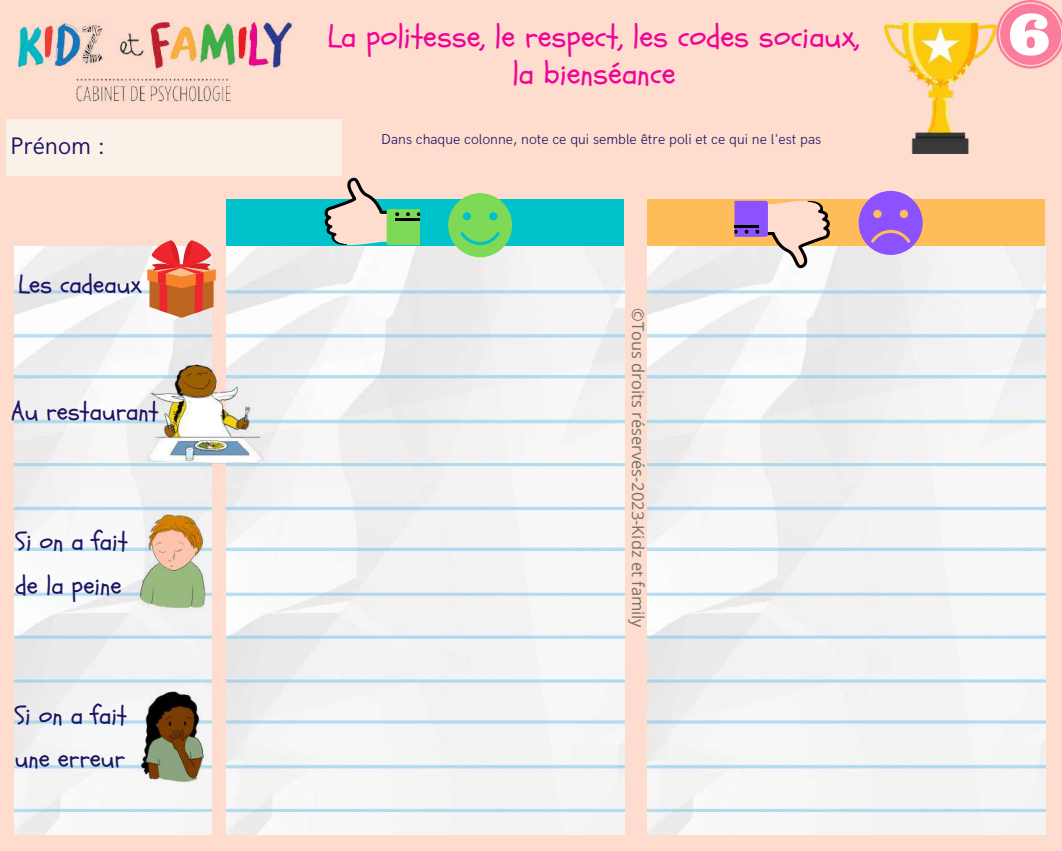
<style>
.page{position:relative;width:1062px;height:851px;background:#fff}
.page>*{position:absolute;margin:0;border:0;box-sizing:border-box;transform-origin:0 0}
.t1{font:31.5px/37px "Schoolbell";color:#ef0495;text-align:center}
.t2{font:25.5px/42.8px "Schoolbell";color:#1b1464}
.t3{font:24px "HK Grotesk";color:#1b1464}
.t4{font:16.5px "Open Sans";color:#73726b}
.t5{font:300 14.4px "HK Grotesk";color:#1b1464}
</style>
<div class="page">
<div style="left:0;top:0;width:1062px;height:850px;background:#feddce"></div>
<img style="left:18px;top:21px;width:275px;height:81px">
<div style="left:227px;top:199px;width:397px;height:48px;background:#00c2cb"></div>
<div style="left:648px;top:199px;width:397px;height:48px;background:#ffbd59"></div>
<img style="left:885px;top:20px;width:111px;height:133px">
<img style="left:226px;top:246px;width:398px;height:588px">
<svg style="left:448px;top:193px;width:64px;height:64px"></svg>
<img style="left:647px;top:246px;width:398px;height:588px">
<svg style="left:735px;top:200px;width:95px;height:70px;background:#d3b7c2"></svg>
<hr style="left:735px;top:225px;width:24px;height:2px;background:#000">
<svg style="left:859px;top:191px;width:64px;height:64px"></svg>
<img style="left:15px;top:318px;width:196px;height:516px">
<svg style="left:6px;top:119px;width:414px;height:199px"></svg>
<svg style="left:996px;top:0;width:66px;height:69px"></svg>
<img style="left:106px;top:318px;width:182px;height:182px">
<img style="left:113px;top:496px;width:137px;height:137px">
<img style="left:122px;top:674px;width:128px;height:128px">
<p class="t3" style="left:10px;top:132px;width:97px">Prénom :</p>
<p class="t2" style="left:18px;top:264px;width:125px">Les cadeaux</p>
<p class="t2" style="left:11px;top:390px;width:149px">Au restaurant</p>
<p class="t2" style="left:16px;top:520px;width:114px;line-height:43.8px">Si on a fait de la peine</p>
<p class="t2" style="left:15px;top:694px;width:114px">Si on a fait une erreur</p>
<p class="t1" style="left:328px;top:19px;width:534px">La politesse, le respect, les codes sociaux, la bienséance</p>
<p class="t5" style="left:381px;top:131px;width:442px">Dans chaque colonne, note ce qui semble être poli et ce qui ne l'est pas</p>
<p class="t4" style="left:650px;top:308px;width:321px;rotate:90deg">©Tous droits réservés-2023-Kidz et family</p>
</div>
